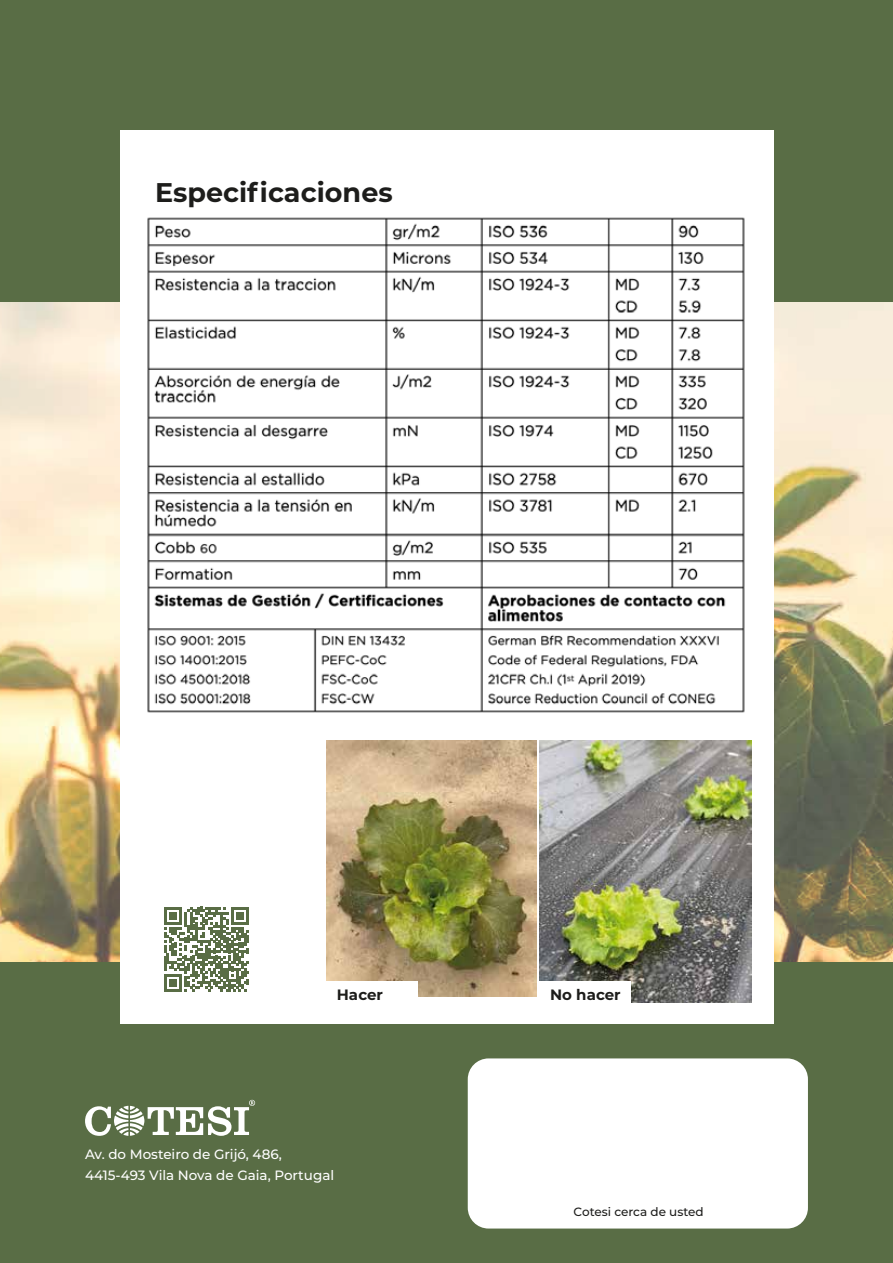
<style>
.page{position:relative;width:893px;height:1263px;background:#fff}
.page>*{position:absolute;margin:0;border:0;box-sizing:border-box;transform-origin:0 0}
.t1{font:700 27px "Montserrat";color:#1d1d1b}
.t2{font:700 15px "Montserrat";color:#1d1d1b}
.t3{font:500 13.5px/21px "Montserrat";color:#fff}
.t4{font:500 12px "Montserrat";color:#1d1d1b}
</style>
<div class="page">
<img style="left:0;top:301px;width:893px;height:662px">
<div style="left:0;top:0;width:893px;height:301px;background:#596d45"></div>
<div style="left:0;top:963px;width:893px;height:300px;background:#596d45"></div>
<svg style="left:85px;top:1100px;width:170px;height:36px"></svg>
<div style="left:120px;top:131px;width:653px;height:893px;background:#fff"></div>
<img style="left:539px;top:741px;width:213px;height:262px">
<img style="left:326px;top:741px;width:210px;height:256px">
<div style="left:326px;top:981px;width:92px;height:24px;background:#fff"></div>
<div style="left:539px;top:981px;width:92px;height:24px;background:#fff"></div>
<svg style="left:164px;top:907px;width:85px;height:85px"></svg>
<img style="left:147px;top:217px;width:598px;height:496px">
<div style="left:468px;top:1058px;width:340px;height:170px;background:#fff;border-radius:21px"></div>
<h1 class="t1" style="left:155px;top:173px;width:239px">Especificaciones</h1>
<p class="t2" style="left:337px;top:984px;width:48px">Hacer</p>
<p class="t2" style="left:550px;top:984px;width:72px">No hacer</p>
<p class="t3" style="left:85px;top:1143px;width:251px">Av. do Mosteiro de Grijó, 486,<br>4415-493 Vila Nova de Gaia, Portugal</p>
<p class="t4" style="left:574px;top:1203px;width:132px">Cotesi cerca de usted</p>
</div>
